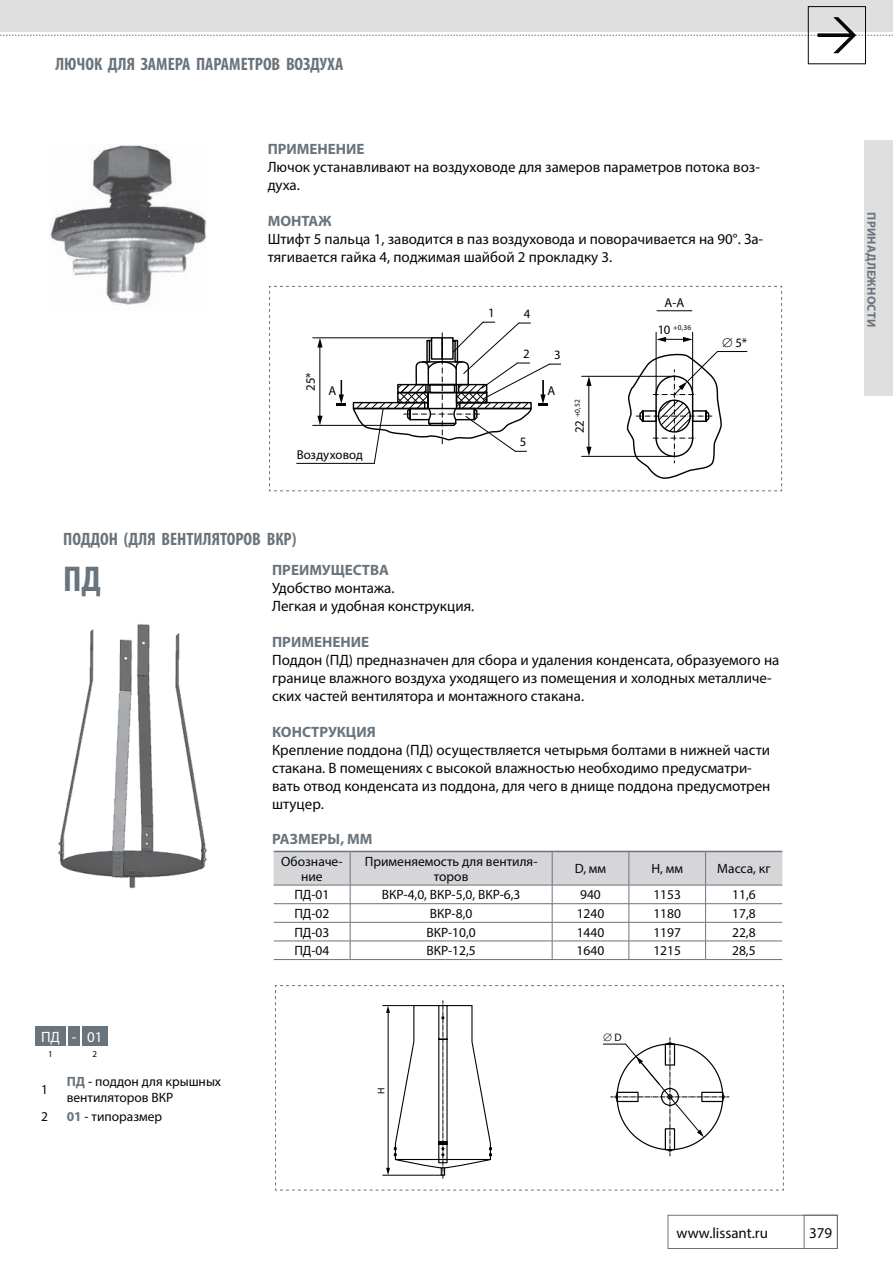
<style>
.page{position:relative;width:893px;height:1263px;background:#fff}
.page>*{position:absolute;margin:0;border:0;box-sizing:border-box;transform-origin:0 0}
.t1{font:700 condensed 36px "Myriad Pro";color:#6a747c}
.t2{font:700 condensed 18px "Myriad Pro";color:#6a747c}
.t3{font:15px/18px "Myriad Pro";color:#040809}
.t4{font:700 15px "Myriad Pro";color:#6a747c}
.t5{font:15px "Myriad Pro";color:#fff}
.t6{font:13.5px/15px "Myriad Pro";color:#040809;text-align:center}
.t7{font:12.75px "Myriad Pro";letter-spacing:.005em;color:#010202}
.t8{font:700 12px "Myriad Pro";letter-spacing:.02em;color:#6a747c}
.t9{font:10.95px "Myriad Pro";color:#010202}
.t10{font:9.75px "Myriad Pro";color:#010202}
.t11{font:9px "Myriad Pro";color:#040809}
.t12{font:7.5px "Myriad Pro";color:#010202}
.s1{font-size:12.75px}
.s2{font-weight:700;color:#6a747c}
</style>
<div class="page">
<svg style="left:667px;top:1215px;width:171px;height:34px"></svg>
<div style="left:0;top:0;width:893px;height:31px;background:#e0dfe0"></div>
<div style="left:808px;top:6px;width:58px;height:58px;border:1px solid #040809"></div>
<svg style="left:0;top:17px;width:893px;height:36px"></svg>
<div style="left:864px;top:141px;width:29px;height:255px;background:#e0dfe0"></div>
<img style="left:50px;top:145px;width:157px;height:160px">
<img style="left:58px;top:624px;width:149px;height:265px">
<hr style="left:274px;top:959px;width:76px;height:1px;background:#6a747c">
<hr style="left:350px;top:959px;width:355px;height:1px;background:#6a747c">
<hr style="left:705px;top:959px;width:77px;height:1px;background:#6a747c">
<svg style="left:274px;top:851px;width:508px;height:108px"></svg>
<div style="left:69px;top:1027px;width:11px;height:19px;background:#6a747c"></div>
<div style="left:35px;top:1027px;width:31px;height:19px;background:#6a747c"></div>
<div style="left:82px;top:1027px;width:26px;height:19px;background:#6a747c"></div>
<svg style="left:269px;top:286px;width:513px;height:206px"></svg>
<svg style="left:275px;top:985px;width:509px;height:206px"></svg>
<p class="t2" style="left:55px;top:53px;width:290px">ЛЮЧОК ДЛЯ ЗАМЕРА ПАРАМЕТРОВ ВОЗДУХА</p>
<p class="t4" style="left:268px;top:140px;width:98px">ПРИМЕНЕНИЕ</p>
<p class="t3" style="left:268px;top:159px;width:494px">Лючок устанавливают на воздуховоде для замеров параметров потока воз&shy;духа.</p>
<p class="t4" style="left:268px;top:212px;width:65px">МОНТАЖ</p>
<p class="t3" style="left:268px;top:231px;width:497px">Штифт 5 пальца 1, заводится в паз воздуховода и поворачивается на 90°. За&shy;тягивается гайка 4, поджимая шайбой 2 прокладку 3.</p>
<p class="t7" style="left:306px;top:391px;width:20px;rotate:-90deg">25*</p>
<p class="t7" style="left:329px;top:386px;width:9px">A</p>
<p class="t7" style="left:297px;top:449px;width:68px">Воздуховод</p>
<p class="t2" style="left:63px;top:529px;width:235px">ПОДДОН (ДЛЯ ВЕНТИЛЯТОРОВ ВКР)</p>
<p class="t7" style="left:488px;top:308px;width:8px">1</p>
<p class="t7" style="left:524px;top:309px;width:8px">4</p>
<p class="t7" style="left:523px;top:349px;width:8px">2</p>
<p class="t7" style="left:554px;top:350px;width:8px">3</p>
<p class="t7" style="left:520px;top:437px;width:8px">5</p>
<p class="t7" style="left:547px;top:386px;width:9px">A</p>
<p class="t12" style="left:574px;top:433px;width:35px;rotate:-90deg"><span class="s1">22</span> +0,52</p>
<p class="t7" style="left:664px;top:298px;width:21px">A-A</p>
<p class="t12" style="left:658px;top:325px;width:35px"><span class="s1">10</span> +0,36</p>
<p class="t7" style="left:735px;top:338px;width:13px">5*</p>
<h1 class="t1" style="left:63px;top:557px;width:39px">ПД</h1>
<p class="t5" style="left:41px;top:1031px;width:37px">ПД -</p>
<p class="t11" style="left:48px;top:1051px;width:6px">1</p>
<p class="t5" style="left:87px;top:1031px;width:17px">01</p>
<p class="t11" style="left:93px;top:1051px;width:6px">2</p>
<p class="t6" style="left:41px;top:1083px;width:8px">1</p>
<p class="t6" style="left:67px;top:1074px;width:156px;line-height:16.2px;text-align:left"><span class="s2">ПД</span> - поддон для крышных вентиляторов ВКР</p>
<p class="t6" style="left:41px;top:1110px;width:8px">2</p>
<p class="t6" style="left:67px;top:1110px;width:97px"><span class="s2">01</span> - типоразмер</p>
<p class="t4" style="left:272px;top:561px;width:118px">ПРЕИМУЩЕСТВА</p>
<p class="t3" style="left:272px;top:580px;width:204px">Удобство монтажа.<br>Легкая и удобная конструкция.</p>
<p class="t4" style="left:272px;top:633px;width:98px">ПРИМЕНЕНИЕ</p>
<p class="t3" style="left:272px;top:652px;width:509px">Поддон (ПД) предназначен для сбора и удаления конденсата, образуемого на границе влажного воздуха уходящего из помещения и холодных металличе&shy;ских частей вентилятора и монтажного стакана.</p>
<p class="t4" style="left:272px;top:723px;width:105px">КОНСТРУКЦИЯ</p>
<p class="t3" style="left:272px;top:742px;width:500px">Крепление поддона (ПД) осуществляется четырьмя болтами в нижней части стакана. В помещениях с высокой влажностью необходимо предусматри&shy;вать отвод конденсата из поддона, для чего в днище поддона предусмотрен штуцер.</p>
<p class="t4" style="left:272px;top:830px;width:102px">РАЗМЕРЫ, ММ</p>
<p class="t6" style="left:281px;top:855px;width:63px">Обозначе&shy;ние</p>
<p class="t6" style="left:365px;top:855px;width:174px">Применяемость для вентиля&shy;торов</p>
<p class="t6" style="left:575px;top:862px;width:33px">D, мм</p>
<p class="t6" style="left:651px;top:862px;width:33px">H, мм</p>
<p class="t6" style="left:717px;top:862px;width:55px">Масса, кг</p>
<p class="t6" style="left:294px;top:888px;width:37px">ПД-01</p>
<p class="t6" style="left:382px;top:888px;width:140px">ВКР-4,0, ВКР-5,0, ВКР-6,3</p>
<p class="t6" style="left:580px;top:888px;width:22px">940</p>
<p class="t6" style="left:653px;top:888px;width:29px">1153</p>
<p class="t6" style="left:732px;top:888px;width:25px">11,6</p>
<p class="t6" style="left:294px;top:907px;width:37px">ПД-02</p>
<p class="t6" style="left:430px;top:907px;width:44px">ВКР-8,0</p>
<p class="t6" style="left:577px;top:907px;width:29px">1240</p>
<p class="t6" style="left:653px;top:907px;width:29px">1180</p>
<p class="t6" style="left:732px;top:907px;width:25px">17,8</p>
<p class="t6" style="left:294px;top:926px;width:37px">ПД-03</p>
<p class="t6" style="left:426px;top:926px;width:51px">ВКР-10,0</p>
<p class="t6" style="left:577px;top:926px;width:29px">1440</p>
<p class="t6" style="left:653px;top:926px;width:29px">1197</p>
<p class="t6" style="left:732px;top:926px;width:25px">22,8</p>
<p class="t6" style="left:294px;top:944px;width:37px">ПД-04</p>
<p class="t6" style="left:426px;top:944px;width:51px">ВКР-12,5</p>
<p class="t6" style="left:577px;top:944px;width:29px">1640</p>
<p class="t6" style="left:653px;top:944px;width:29px">1215</p>
<p class="t6" style="left:732px;top:944px;width:25px">28,5</p>
<p class="t10" style="left:377px;top:1094px;width:8px;rotate:-90deg">H</p>
<p class="t9" style="left:614px;top:1033px;width:9px">D</p>
<p class="t8" style="left:879px;top:212px;width:116px;rotate:90deg">ПРИНАДЛЕЖНОСТИ</p>
<p class="t3" style="left:676px;top:1224px;width:93px">www.lissant.ru</p>
<p class="t3" style="left:809px;top:1225px;width:25px">379</p>
</div>
